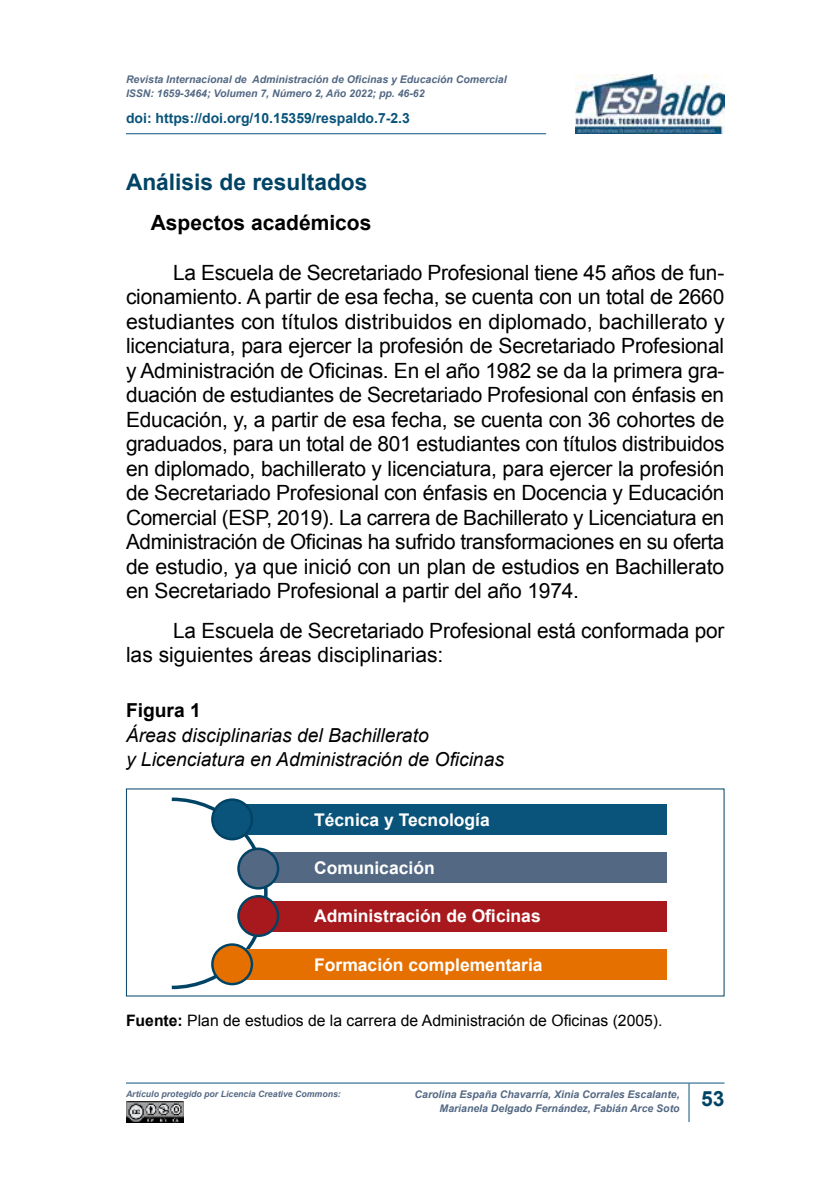
<style>
.page{position:relative;width:819px;height:1197px;background:#fff}
.page>*{position:absolute;margin:0;border:0;box-sizing:border-box;transform-origin:0 0}
.t1{font:700 22.75px "Arial";color:#014365}
.t2{font:21px/24.5px "Arial";letter-spacing:-.005em;color:#000;text-align:justify}
.t3{font:700 21px "Arial";color:#000}
.t4{font:700 21px "Arial";color:#014365}
.t5{font:italic 19.25px/24.5px "Arial";color:#000}
.t6{font:700 19.25px "Arial";color:#000}
.t7{font:700 17.5px "Arial";color:#fff}
.t8{font:15.75px "Arial";color:#000}
.t9{font:700 14px "Arial";color:#0a547b}
.t10{font:italic 700 10.5px/14px "Arial";color:#536883}
.t11{font:italic 700 8.75px "Arial";color:#536883}
.s1{font-weight:700}
</style>
<div class="page">
<hr style="left:126px;top:133px;width:420px;height:1px;background:#0a547b">
<img style="left:126px;top:1102px;width:57px;height:20px">
<img style="left:576px;top:74px;width:148px;height:60px">
<hr style="left:126px;top:1083px;width:598px;height:1px;background:#0a547b">
<hr style="left:689px;top:1083px;width:1px;height:39px;background:#0a547b">
<svg style="left:171px;top:797px;width:98px;height:193px"></svg>
<div style="left:221px;top:804px;width:446px;height:31px;background:#0a547b"></div>
<div style="left:249px;top:852px;width:418px;height:31px;background:#536883"></div>
<div style="left:258px;top:901px;width:409px;height:30px;background:#a8191d"></div>
<div style="left:235px;top:949px;width:432px;height:31px;background:#e57000"></div>
<div style="left:212px;top:800px;width:40px;height:39px;background:#0a547b;border-radius:50%"></div>
<div style="left:211px;top:798px;width:42px;height:42px;border:2px solid #014365;border-radius:50%"></div>
<div style="left:239px;top:849px;width:39px;height:39px;background:#536883;border-radius:50%"></div>
<div style="left:237px;top:848px;width:42px;height:42px;border:2px solid #014365;border-radius:50%"></div>
<div style="left:239px;top:896px;width:39px;height:40px;background:#a8191d;border-radius:50%"></div>
<div style="left:237px;top:895px;width:42px;height:42px;border:2px solid #014365;border-radius:50%"></div>
<div style="left:212px;top:945px;width:40px;height:39px;background:#e57000;border-radius:50%"></div>
<div style="left:211px;top:943px;width:42px;height:42px;border:2px solid #014365;border-radius:50%"></div>
<p class="t10" style="left:126px;top:72px;width:382px">Revista Internacional de Administración de Oficinas y Educación Comercial<br>ISSN: 1659-3464; Volumen 7, Número 2, Año 2022; pp. 46-62</p>
<p class="t9" style="left:126px;top:109px;width:285px">doi: https://doi.org/10.15359/respaldo.7-2.3</p>
<p class="t1" style="left:126px;top:167px;width:243px">Análisis de resultados</p>
<p class="t3" style="left:151px;top:209px;width:222px">Aspectos académicos</p>
<p class="t2" style="left:126px;top:260px;width:600px;text-indent:47px">La Escuela de Secretariado Profesional tiene 45 años de fun&shy;cionamiento. A partir de esa fecha, se cuenta con un total de 2660 estudiantes con títulos distribuidos en diplomado, bachillerato y licenciatura, para ejercer la profesión de Secretariado Profesional y Administración de Oficinas. En el año 1982 se da la primera gra&shy;duación de estudiantes de Secretariado Profesional con énfasis en Educación, y, a partir de esa fecha, se cuenta con 36 cohortes de graduados, para un total de 801 estudiantes con títulos distribuidos en diplomado, bachillerato y licenciatura, para ejercer la profesión de Secretariado Profesional con énfasis en Docencia y Educación Comercial (ESP, 2019). La carrera de Bachillerato y Licenciatura en Administración de Oficinas ha sufrido transformaciones en su oferta de estudio, ya que inició con un plan de estudios en Bachillerato en Secretariado Profesional a partir del año 1974.</p>
<p class="t2" style="left:126px;top:618px;width:600px;text-indent:47px">La Escuela de Secretariado Profesional está conformada por las siguientes áreas disciplinarias:</p>
<p class="t6" style="left:126px;top:698px;width:76px">Figura 1</p>
<p class="t5" style="left:126px;top:723px;width:380px">Áreas disciplinarias del Bachillerato<br>y Licenciatura en Administración de Oficinas</p>
<p class="t7" style="left:314px;top:808px;width:177px">Técnica y Tecnología</p>
<p class="t7" style="left:314px;top:856px;width:122px">Comunicación</p>
<p class="t7" style="left:314px;top:905px;width:228px">Administración de Oficinas</p>
<p class="t7" style="left:314px;top:953px;width:230px">Formación complementaria</p>
<p class="t8" style="left:126px;top:1010px;width:538px"><span class="s1">Fuente:</span> Plan de estudios de la carrera de Administración de Oficinas (2005).</p>
<p class="t11" style="left:126px;top:1088px;width:216px">Artículo protegido por Licencia Creative Commons:</p>
<p class="t10" style="left:415px;top:1088px;width:266px;text-align:right">Carolina España Chavarría, Xinia Corrales Escalante,<br>Marianela Delgado Fernández, Fabián Arce Soto</p>
<p class="t4" style="left:701px;top:1085px;width:25px">53</p>
</div>
